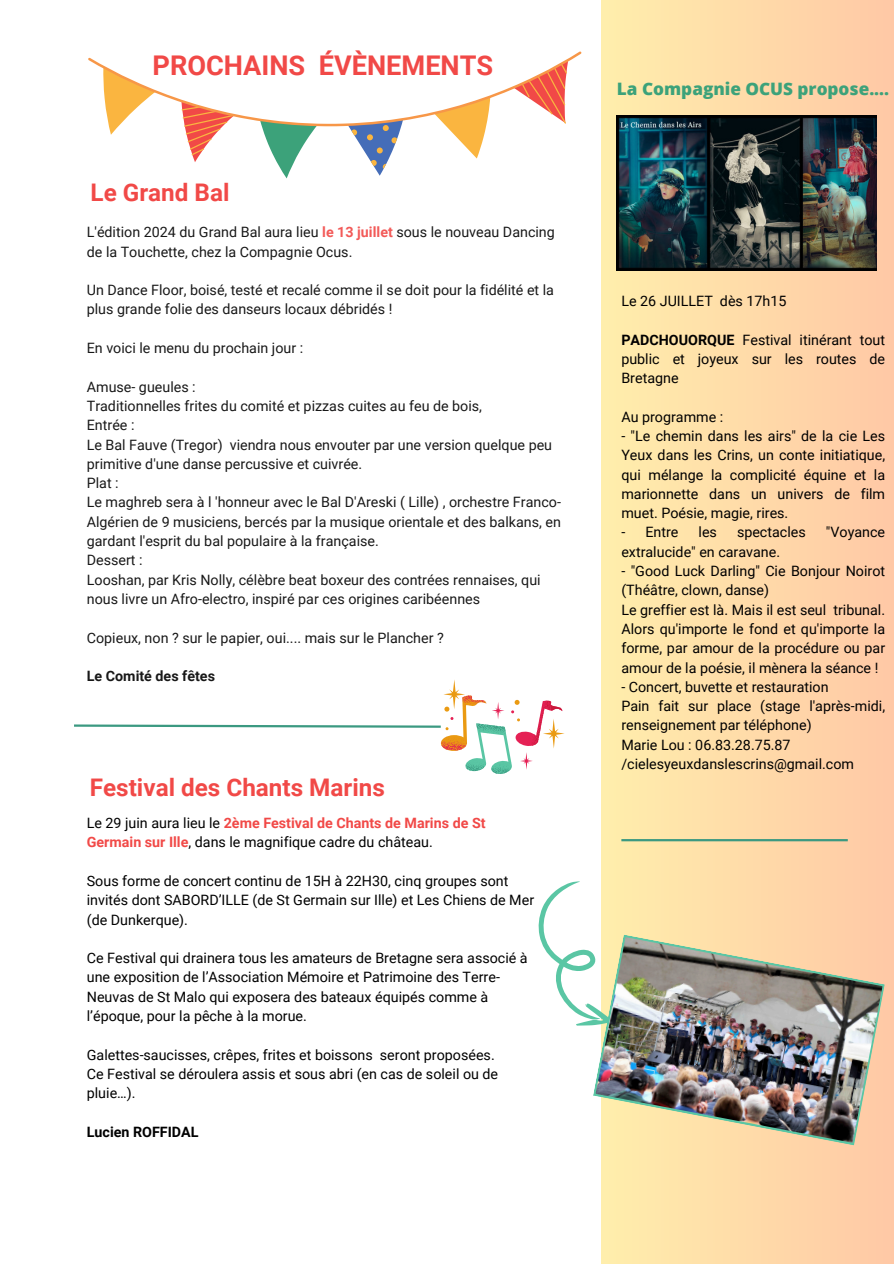
<style>
.page{position:relative;width:894px;height:1264px;background:#fff}
.page>*{position:absolute;margin:0;border:0;box-sizing:border-box;transform-origin:0 0}
.t1{font:700 27.15px "Roboto";color:#f14947}
.t2{font:700 24.3px "Roboto";color:#f14947}
.t3{font:800 17.1px "Open Sans";color:#3ca27a}
.t4{font:14.25px/19.4px "Roboto";color:#000}
.t5{font:700 14.25px "Roboto";color:#000}
.s1{font-weight:700;color:#f14947}
.s2{font-weight:700}
</style>
<div class="page">
<div style="left:601px;top:0;width:292px;height:1263px;background:linear-gradient(to right,#feeeab,#fec8a6)"></div>
<hr style="left:621px;top:839px;width:226px;height:2px;background:#3b9981">
<svg style="left:88px;top:52px;width:493px;height:126px"></svg>
<img style="left:616px;top:115px;width:260px;height:155px">
<img style="left:593px;top:934px;width:291px;height:211px">
<svg style="left:74px;top:680px;width:490px;height:94px"></svg>
<svg style="left:538px;top:872px;width:127px;height:167px"></svg>
<p class="t1" style="left:152px;top:50px;width:342px">PROCHAINS ÉVÈNEMENTS</p>
<p class="t2" style="left:91px;top:178px;width:140px">Le Grand Bal</p>
<p class="t4" style="left:87px;top:223px;width:469px">L'édition 2024 du Grand Bal aura lieu <span class="s1">le 13 juillet</span> sous le nouveau Dancing de la Touchette, chez la Compagnie Ocus.</p>
<p class="t4" style="left:87px;top:280px;width:468px">Un Dance Floor, boisé, testé et recalé comme il se doit pour la fidélité et la plus grande folie des danseurs locaux débridés !</p>
<p class="t4" style="left:87px;top:338px;width:218px">En voici le menu du prochain jour :</p>
<p class="t4" style="left:87px;top:377px;width:475px">Amuse- gueules :<br>Traditionnelles frites du comité et pizzas cuites au feu de bois,<br>Entrée :<br>Le Bal Fauve (Tregor) viendra nous envouter par une version quelque peu primitive d'une danse percussive et cuivrée.<br>Plat :<br>Le maghreb sera à l 'honneur avec le Bal D'Areski ( Lille) , orchestre Franco-Algérien de 9 musiciens, bercés par la musique orientale et des balkans, en gardant l'esprit du bal populaire à la française.<br>Dessert :<br>Looshan, par Kris Nolly, célèbre beat boxeur des contrées rennaises, qui nous livre un Afro-electro, inspiré par ces origines caribéennes</p>
<p class="t4" style="left:87px;top:628px;width:358px">Copieux, non ? sur le papier, oui.... mais sur le Plancher ?</p>
<p class="t5" style="left:87px;top:668px;width:130px">Le Comité des fêtes</p>
<p class="t2" style="left:90px;top:773px;width:296px">Festival des Chants Marins</p>
<p class="t4" style="left:87px;top:813px;width:400px">Le 29 juin aura lieu le <span class="s1">2ème Festival de Chants de Marins de St<br>Germain sur Ille</span>, dans le magnifique cadre du château.</p>
<p class="t4" style="left:87px;top:871px;width:448px">Sous forme de concert continu de 15H à 22H30, cinq groupes sont invités dont SABORD’ILLE (de St Germain sur Ille) et Les Chiens de Mer (de Dunkerque).</p>
<p class="t4" style="left:87px;top:948px;width:442px">Ce Festival qui drainera tous les amateurs de Bretagne sera associé à une exposition de l’Association Mémoire et Patrimoine des Terre-Neuvas de St Malo qui exposera des bateaux équipés comme à l’époque, pour la pêche à la morue.</p>
<p class="t4" style="left:87px;top:1045px;width:409px">Galettes-saucisses, crêpes, frites et boissons seront proposées.</p>
<p class="t4" style="left:87px;top:1064px;width:413px">Ce Festival se déroulera assis et sous abri (en cas de soleil ou de pluie…).</p>
<p class="t5" style="left:87px;top:1123px;width:113px">Lucien ROFFIDAL</p>
<h2 class="t3" style="left:616px;top:77px;width:273px">La Compagnie OCUS propose....</h2>
<p class="t4" style="left:621px;top:291px;width:166px">Le 26 JUILLET dès 17h15</p>
<p class="t4" style="left:621px;top:330px;width:265px;text-align:justify"><span class="s2">PADCHOUORQUE</span> Festival itinérant tout public et joyeux sur les routes de Bretagne</p>
<p class="t4" style="left:621px;top:407px;width:103px">Au programme :</p>
<p class="t4" style="left:621px;top:426px;width:265px;text-align:justify">- "Le chemin dans les airs" de la cie Les Yeux dans les Crins, un conte initiatique, qui mélange la complicité équine et la marionnette dans un univers de film muet. Poésie, magie, rires.</p>
<p class="t4" style="left:621px;top:523px;width:59px">- Entre</p>
<p class="t4" style="left:698px;top:523px;width:20px">les</p>
<p class="t4" style="left:736px;top:523px;width:70px">spectacles</p>
<p class="t4" style="left:825px;top:523px;width:61px">"Voyance</p>
<p class="t4" style="left:621px;top:542px;width:160px">extralucide" en caravane.</p>
<p class="t4" style="left:621px;top:561px;width:265px">- "Good Luck Darling" Cie Bonjour Noirot (Théâtre, clown, danse)</p>
<p class="t4" style="left:621px;top:600px;width:265px;text-align:justify">Le greffier est là. Mais il est seul tribunal.<br>Alors qu'importe le fond et qu'importe la forme, par amour de la procédure ou par amour de la poésie, il mènera la séance !</p>
<p class="t4" style="left:621px;top:677px;width:209px">- Concert, buvette et restauration</p>
<p class="t4" style="left:621px;top:696px;width:265px">Pain fait sur place (stage l'après-midi, renseignement par téléphone)</p>
<p class="t4" style="left:621px;top:735px;width:171px">Marie Lou : 06.83.28.75.87</p>
<h1 class="t4" style="left:621px;top:754px;width:234px">/cielesyeuxdanslescrins@gmail.com</h1>
</div>
